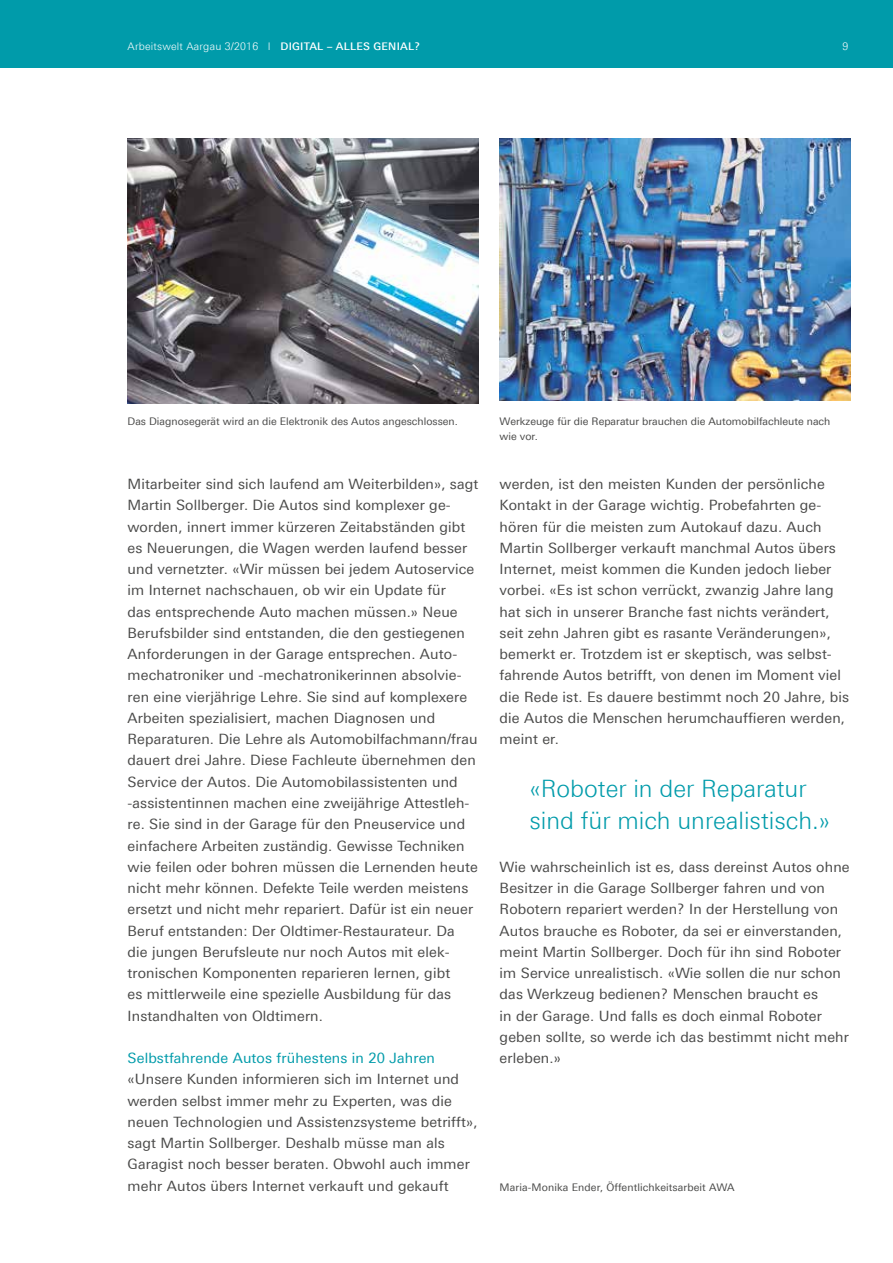
<style>
.page{position:relative;width:893px;height:1263px;background:#fff}
.page>*{position:absolute;margin:0;border:0;box-sizing:border-box;transform-origin:0 0}
.t1{font:300 24px/31.8px "Linotype Univers 330";color:#009baa}
.t2{font:14.25px/21.3px "Linotype Univers 430";letter-spacing:.01em;color:#4a4a49}
.t3{font:14.25px "Linotype Univers 430";letter-spacing:.01em;color:#009baa}
.t4{font:10.5px/14.9px "Linotype Univers 430";color:#4a4a49}
.t5{font:300 10.5px "Linotype Univers 330";letter-spacing:.02em;color:#fff}
.s1{font-family:"Linotype Univers 530";font-weight:500}
</style>
<div class="page">
<div style="left:0;top:0;width:893px;height:68px;background:#009baa"></div>
<img style="left:500px;top:138px;width:350px;height:263px">
<img style="left:128px;top:138px;width:350px;height:266px">
<p class="t5" style="left:128px;top:40px;width:294px">Arbeitswelt Aargau 3/2016 I <span class="s1">DIGITAL – ALLES GENIAL?</span></p>
<p class="t5" style="left:842px;top:40px;width:7px">9</p>
<p class="t4" style="left:128px;top:414px;width:332px">Das Diagnosegerät wird an die Elektronik des Autos angeschlossen.</p>
<p class="t2" style="left:128px;top:473px;width:352px">Mitarbeiter sind sich laufend am Weiterbilden», sagt Martin Sollberger. Die Autos sind komplexer ge&shy;worden, innert immer kürzeren Zeitabständen gibt es Neuerungen, die Wagen werden laufend besser und vernetzter. «Wir müssen bei jedem Autoservice im Internet nachschauen, ob wir ein Update für<br>das entsprechende Auto machen müssen.» Neue Berufsbilder sind entstanden, die den gestiegenen Anforderungen in der Garage entsprechen. Auto&shy;mechatroniker und -mechatronikerinnen absolvie&shy;ren eine vierjährige Lehre. Sie sind auf komplexere Arbeiten spezialisiert, machen Diagnosen und Reparaturen. Die Lehre als Automobilfachmann/frau dauert drei Jahre. Diese Fachleute übernehmen den Service der Autos. Die Automobilassistenten und -assistentinnen machen eine zweijährige Attestleh&shy;re. Sie sind in der Garage für den Pneuservice und einfachere Arbeiten zuständig. Gewisse Techniken wie feilen oder bohren müssen die Lernenden heute nicht mehr können. Defekte Teile werden meistens ersetzt und nicht mehr repariert. Dafür ist ein neuer Beruf entstanden: Der Oldtimer-Restaurateur. Da die jungen Berufsleute nur noch Autos mit elek&shy;tronischen Komponenten reparieren lernen, gibt<br>es mittlerweile eine spezielle Ausbildung für das Instandhalten von Oldtimern.</p>
<p class="t3" style="left:128px;top:1050px;width:309px">Selbstfahrende Autos frühestens in 20 Jahren</p>
<p class="t2" style="left:128px;top:1069px;width:352px">«Unsere Kunden informieren sich im Internet und werden selbst immer mehr zu Experten, was die neuen Technologien und Assistenzsysteme betrifft», sagt Martin Sollberger. Deshalb müsse man als Garagist noch besser beraten. Obwohl auch immer mehr Autos übers Internet verkauft und gekauft</p>
<p class="t4" style="left:500px;top:414px;width:332px">Werkzeuge für die Reparatur brauchen die Automobilfachleute nach wie vor.</p>
<p class="t2" style="left:500px;top:473px;width:351px">werden, ist den meisten Kunden der persönliche Kontakt in der Garage wichtig. Probefahrten ge&shy;hören für die meisten zum Autokauf dazu. Auch Martin Sollberger verkauft manchmal Autos übers Internet, meist kommen die Kunden jedoch lieber vorbei. «Es ist schon verrückt, zwanzig Jahre lang hat sich in unserer Branche fast nichts verändert, seit zehn Jahren gibt es rasante Veränderungen», bemerkt er. Trotzdem ist er skeptisch, was selbst&shy;fahrende Autos betrifft, von denen im Moment viel die Rede ist. Es dauere bestimmt noch 20 Jahre, bis die Autos die Menschen herumchauffieren werden, meint er.</p>
<h1 class="t1" style="left:529px;top:773px;width:302px">«Roboter in der Reparatur sind für mich unrealistisch.»</h1>
<p class="t2" style="left:500px;top:856px;width:352px">Wie wahrscheinlich ist es, dass dereinst Autos ohne Besitzer in die Garage Sollberger fahren und von Robotern repariert werden? In der Herstellung von Autos brauche es Roboter, da sei er einverstanden, meint Martin Sollberger. Doch für ihn sind Roboter im Service unrealistisch. «Wie sollen die nur schon das Werkzeug bedienen? Menschen braucht es<br>in der Garage. Und falls es doch einmal Roboter geben sollte, so werde ich das bestimmt nicht mehr erleben.»</p>
<p class="t4" style="left:500px;top:1179px;width:236px">Maria-Monika Ender, Öffentlichkeitsarbeit AWA</p>
</div>
